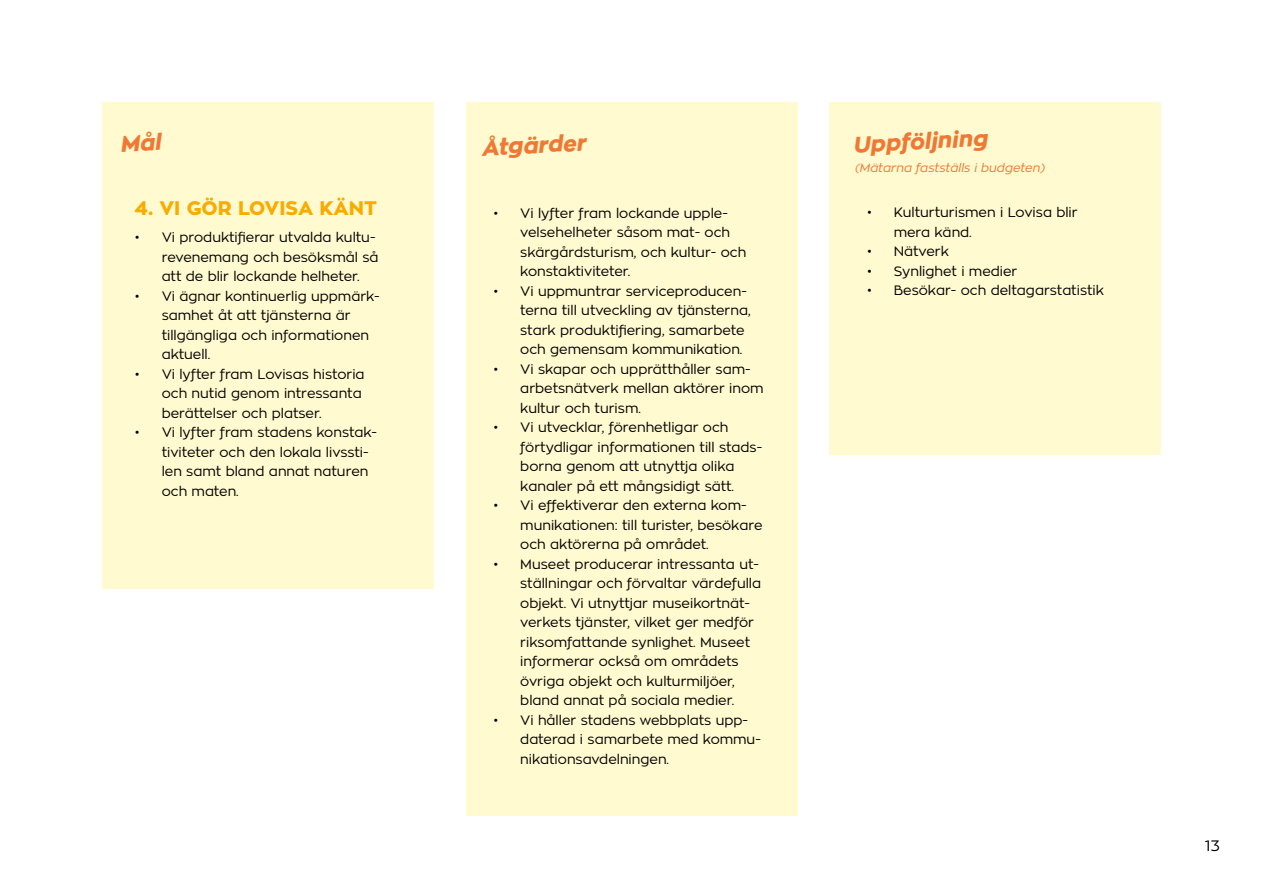
<style>
.page{position:relative;width:1263px;height:893px;background:#fff}
.page>*{position:absolute;margin:0;border:0;box-sizing:border-box;transform-origin:0 0}
.t1{font:italic 800 22.5px "Zona Pro";color:#ef7835}
.t2{font:800 19.5px "Zona Pro";color:#f8ac00}
.t3{font:15px "Zona Pro";color:#000}
.t4{font:13.5px/19.5px "Zona Pro";color:#000}
.t5{font:italic 12px "Zona Pro";color:#ef7835}
</style>
<div class="page">
<div style="left:102px;top:102px;width:332px;height:486px;background:#fffacf"></div>
<div style="left:466px;top:102px;width:331px;height:713px;background:#fffacf"></div>
<div style="left:829px;top:102px;width:332px;height:352px;background:#fffacf"></div>
<h2 class="t2" style="left:135px;top:195px;width:244px">4. VI GÖR LOVISA KÄNT</h2>
<p class="t4" style="left:162px;top:228px;width:218px;text-indent:-27px">• Vi produktifierar utvalda kultu&shy;revenemang och besöksmål så att de blir lockande helheter.</p>
<p class="t4" style="left:162px;top:286px;width:220px;text-indent:-27px">• Vi ägnar kontinuerlig uppmärk&shy;samhet åt att tjänsterna är tillgängliga och informationen aktuell.</p>
<p class="t4" style="left:162px;top:364px;width:204px;text-indent:-27px">• Vi lyfter fram Lovisas historia och nutid genom intressanta berättelser och platser.</p>
<p class="t4" style="left:162px;top:422px;width:217px;text-indent:-27px">• Vi lyfter fram stadens konstak&shy;tiviteter och den lokala livssti&shy;len samt bland annat naturen och maten.</p>
<h1 class="t1" style="left:480px;top:133px;width:106px;rotate:-3deg">Åtgärder</h1>
<h1 class="t1" style="left:852px;top:130px;width:136px;rotate:-3deg">Uppföljning</h1>
<p class="t5" style="left:854px;top:160px;width:192px">(Mätarna fastställs i budgeten)</p>
<p class="t4" style="left:520px;top:203px;width:228px;text-indent:-27px">• Vi lyfter fram lockande upple&shy;velsehelheter såsom mat- och skärgårdsturism, och kultur- och konstaktiviteter.</p>
<p class="t4" style="left:520px;top:281px;width:232px;text-indent:-27px">• Vi uppmuntrar serviceproducen&shy;terna till utveckling av tjänsterna, stark produktifiering, samarbete och gemensam kommunikation.</p>
<p class="t4" style="left:520px;top:359px;width:245px;text-indent:-27px">• Vi skapar och upprätthåller sam&shy;arbetsnätverk mellan aktörer inom kultur och turism.</p>
<p class="t4" style="left:520px;top:417px;width:243px;text-indent:-27px">• Vi utvecklar, förenhetligar och förtydligar informationen till stads&shy;borna genom att utnyttja olika kanaler på ett mångsidigt sätt.</p>
<p class="t4" style="left:520px;top:495px;width:244px;text-indent:-27px">• Vi effektiverar den externa kom&shy;munikationen: till turister, besökare och aktörerna på området.</p>
<p class="t4" style="left:520px;top:554px;width:242px;text-indent:-27px">• Museet producerar intressanta ut&shy;ställningar och förvaltar värdefulla objekt. Vi utnyttjar museikortnät&shy;verkets tjänster, vilket ger medför riksomfattande synlighet. Museet informerar också om områdets övriga objekt och kulturmiljöer, bland annat på sociala medier.</p>
<p class="t4" style="left:520px;top:710px;width:242px;text-indent:-27px">• Vi håller stadens webbplats upp&shy;daterad i samarbete med kommu&shy;nikationsavdelningen.</p>
<p class="t4" style="left:894px;top:203px;width:185px;text-indent:-27px">• Kulturturismen i Lovisa blir mera känd.</p>
<p class="t4" style="left:867px;top:242px;width:84px">• Nätverk</p>
<p class="t4" style="left:867px;top:261px;width:152px">• Synlighet i medier</p>
<p class="t4" style="left:867px;top:281px;width:239px">• Besökar- och deltagarstatistik</p>
<p class="t3" style="left:1205px;top:836px;width:17px">13</p>
</div>
